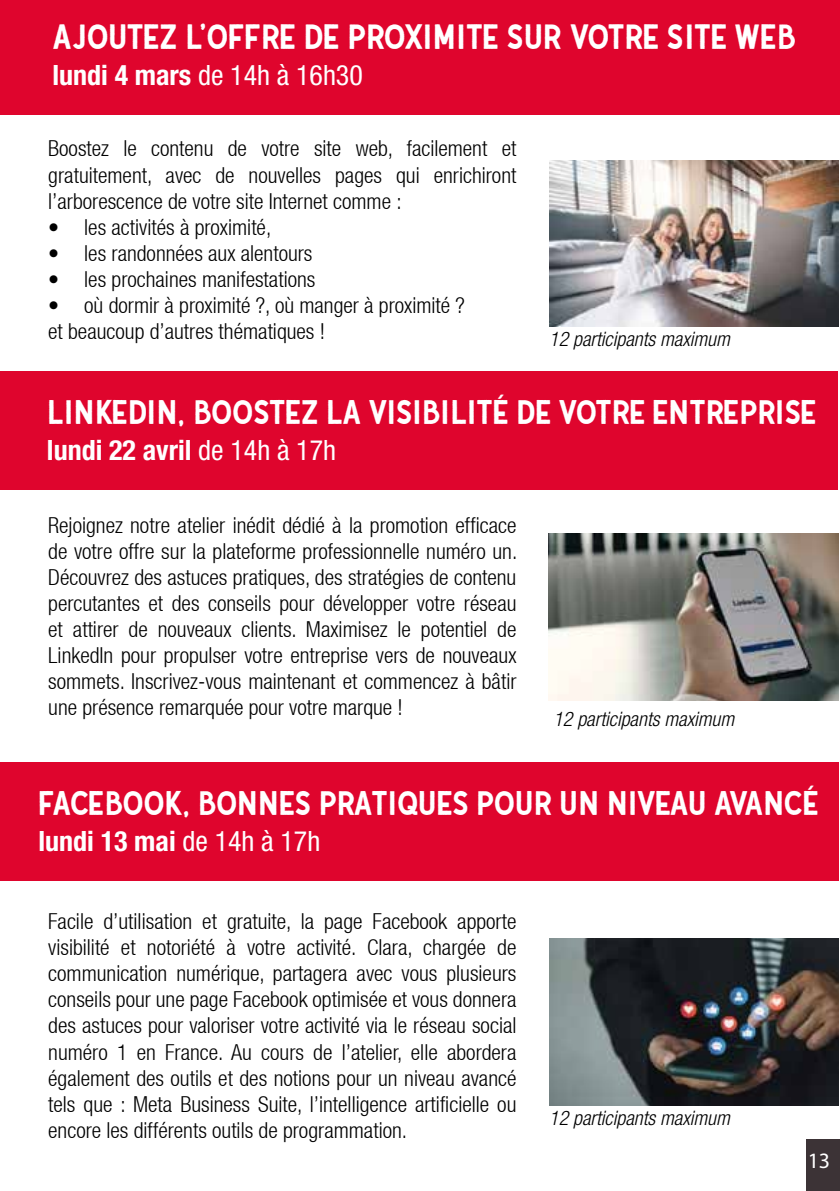
<style>
.page{position:relative;width:840px;height:1191px;background:#fff}
.page>*{position:absolute;margin:0;border:0;box-sizing:border-box;transform-origin:0 0}
.t1{font:34px "Gutenberg Clean";letter-spacing:-.01em;color:#fff}
.t2{font:33px "Gutenberg Clean";letter-spacing:-.01em;color:#fff}
.t3{font:700 condensed 28px "Helvetica Neue LT Pro";color:#fff}
.t4{font:condensed 28px "Helvetica Neue LT Pro";color:#fff}
.t5{font:300 condensed 22px/26px "Helvetica Neue LT";color:#000;text-align:justify}
.t6{font:22px "Myriad Pro";color:#fff}
.t7{font:italic 300 condensed 20px "Helvetica Neue LT Pro";color:#000}
.s1{font-weight:700}
.s2{font-weight:400}
</style>
<div class="page">
<div style="left:805px;top:1140px;width:34px;height:51px;background:#3c3336"></div>
<div style="left:0;top:0;width:839px;height:114px;background:#df052d"></div>
<img style="left:549px;top:160px;width:289px;height:167px">
<img style="left:548px;top:534px;width:289px;height:166px">
<img style="left:549px;top:938px;width:289px;height:167px">
<div style="left:0;top:371px;width:836px;height:119px;background:#df052d"></div>
<div style="left:0;top:762px;width:838px;height:119px;background:#df052d"></div>
<h1 class="t1" style="left:52px;top:18px;width:744px">AJOUTEZ L’OFFRE DE PROXIMITE SUR VOTRE SITE WEB</h1>
<p class="t4" style="left:52px;top:59px;width:312px"><span class="s1">lundi 4 mars</span> de 14h à 16h30</p>
<p class="t5" style="left:48px;top:135px;width:469px">Boostez le contenu de votre site web, facilement et gratuitement, avec de nouvelles pages qui enrichiront l’arborescence de votre site Internet comme :</p>
<p class="t5" style="left:48px;top:213px;width:224px">• les activités à proximité,</p>
<p class="t5" style="left:48px;top:240px;width:266px">• les randonnées aux alentours</p>
<p class="t5" style="left:48px;top:266px;width:268px">• les prochaines manifestations</p>
<p class="t5" style="left:48px;top:292px;width:418px">• où dormir à proximité ?, où manger à proximité ? et beaucoup d’autres thématiques !</p>
<p class="t7" style="left:549px;top:327px;width:182px">12 participants maximum</p>
<h2 class="t2" style="left:47px;top:394px;width:770px">LINKEDIN, BOOSTEZ LA VISIBILITÉ DE VOTRE ENTREPRISE</h2>
<p class="t3" style="left:47px;top:433px;width:290px">lundi 22 avril <span class="s2">de 14h à 17h</span></p>
<p class="t5" style="left:48px;top:511px;width:470px">Rejoignez notre atelier inédit dédié à la promotion efficace de votre offre sur la plateforme professionnelle numéro un.<br>Découvrez des astuces pratiques, des stratégies de contenu percutantes et des conseils pour développer votre réseau et attirer de nouveaux clients. Maximisez le potentiel de LinkedIn pour propulser votre entreprise vers de nouveaux sommets. Inscrivez-vous maintenant et commencez à bâtir une présence remarquée pour votre marque !</p>
<p class="t7" style="left:553px;top:707px;width:182px">12 participants maximum</p>
<h2 class="t2" style="left:38px;top:784px;width:781px">FACEBOOK, BONNES PRATIQUES POUR UN NIVEAU AVANCÉ</h2>
<p class="t3" style="left:38px;top:823px;width:283px">lundi 13 mai <span class="s2">de 14h à 17h</span></p>
<p class="t5" style="left:48px;top:908px;width:469px">Facile d’utilisation et gratuite, la page Facebook apporte visibilité et notoriété à votre activité. Clara, chargée de communication numérique, partagera avec vous plusieurs conseils pour une page Facebook optimisée et vous donnera des astuces pour valoriser votre activité via le réseau social numéro 1 en France. Au cours de l’atelier, elle abordera également des outils et des notions pour un niveau avancé tels que : Meta Business Suite, l’intelligence artificielle ou encore les différents outils de programmation.</p>
<p class="t7" style="left:549px;top:1106px;width:182px">12 participants maximum</p>
<p class="t6" style="left:807px;top:1146px;width:30px">1311</p>
</div>
